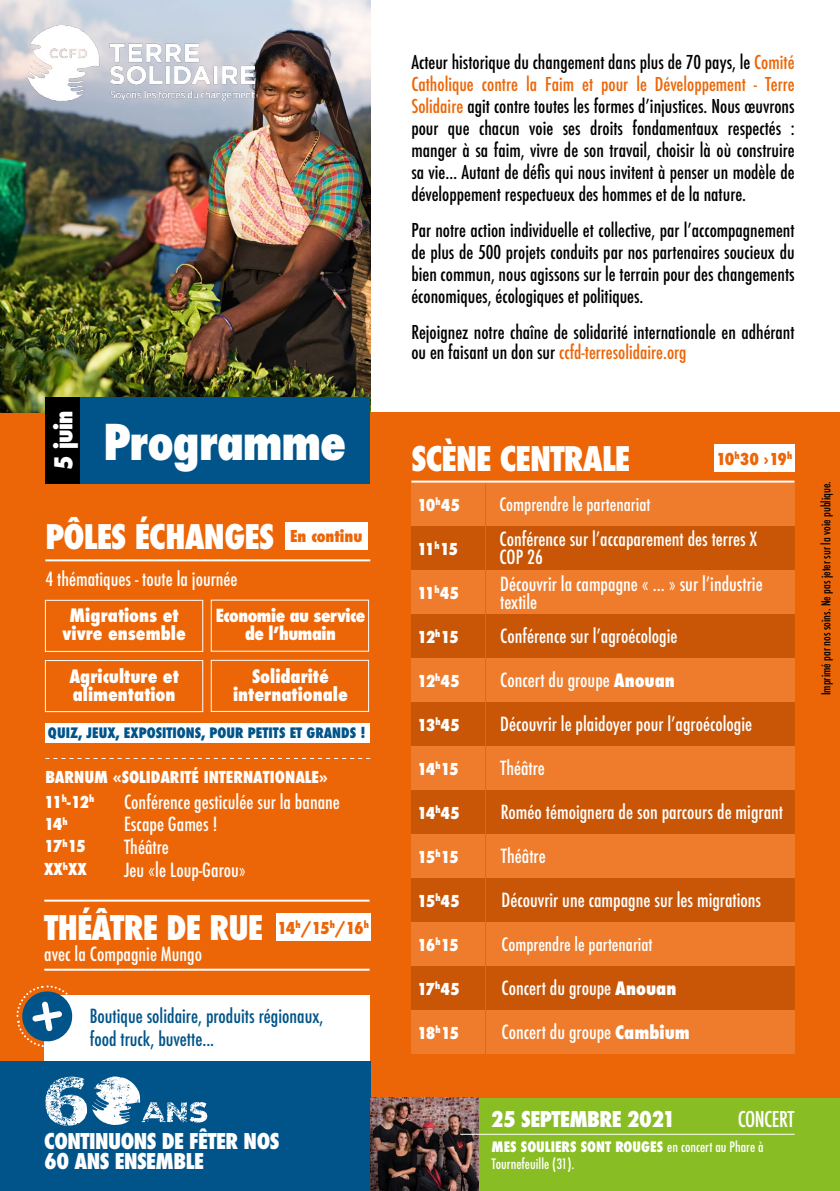
<style>
.page{position:relative;width:840px;height:1191px;background:#fff}
.page>*{position:absolute;margin:0;border:0;box-sizing:border-box;transform-origin:0 0}
.t1{font:800 condensed 48px "Futura";letter-spacing:-.025em;color:#fff}
.t2{font:800 condensed 33px "Futura";letter-spacing:-.025em;color:#fff}
.t3{font:800 condensed 24px "Futura";color:#fff}
.t4{font:800 condensed 21.2px/20px "Futura";letter-spacing:-.025em;color:#fff}
.t5{font:500 condensed 21.2px "Futura";letter-spacing:-.025em;color:#fff}
.t6{font:500 condensed 19px/18px "Futura";color:#fff}
.t7{font:500 condensed 19px/22.8px "Futura";color:#005489}
.t8{font:500 condensed 18.6px/22px "Futura";color:#000;text-align:justify}
.t9{font:800 condensed 18px/18px "Futura";color:#fff;text-align:center}
.t10{font:500 condensed 18px "Futura";color:#fff}
.t11{font:800 condensed 17.6px/18px "Futura";letter-spacing:-.025em;color:#fff;text-align:center}
.t12{font:800 condensed 16px/22.4px "Futura";color:#fff}
.t13{font:800 condensed 16px "Futura";color:#ec6608}
.t14{font:500 condensed 14px/16.8px "Futura";color:#fff}
.t15{font:800 condensed 14px "Futura";color:#005489}
.t16{font:500 condensed 12px "Futura";color:#000}
.t17{font:800 condensed 9.4px "Futura";color:#ec6608}
.s1{color:#ec6608}
.s2{font-weight:800;font-size:18px}
.s3{font-weight:800}
</style>
<div class="page">
<div style="left:0;top:412px;width:839px;height:779px;background:#ec6608"></div>
<img style="left:0;top:0;width:370px;height:412px">
<div style="left:713px;top:444px;width:81px;height:28px;background:#fff"></div>
<div style="left:79px;top:397px;width:291px;height:85px;background:#005489"></div>
<div style="left:45px;top:397px;width:34px;height:86px;background:#000"></div>
<div style="left:45px;top:995px;width:325px;height:91px;background:#fff"></div>
<div style="left:0;top:1061px;width:370px;height:130px;background:#005489"></div>
<img style="left:27px;top:26px;width:227px;height:75px">
<svg style="left:45px;top:1076px;width:162px;height:49px"></svg>
<div style="left:411px;top:1098px;width:428px;height:93px;background:#89bd24"></div>
<img style="left:370px;top:1098px;width:108px;height:93px">
<hr style="left:460px;top:1133px;width:334px;height:1px;background:#fff">
<hr style="left:411px;top:480px;width:383px;height:2px;background:#fff">
<div style="left:411px;top:482px;width:383px;height:44px;background:#ee7c2c"></div>
<div style="left:411px;top:658px;width:383px;height:44px;background:#ee7c2c"></div>
<div style="left:411px;top:834px;width:383px;height:44px;background:#ee7c2c"></div>
<div style="left:411px;top:526px;width:383px;height:44px;background:#c85606"></div>
<div style="left:411px;top:702px;width:383px;height:44px;background:#c85606"></div>
<div style="left:411px;top:878px;width:383px;height:43px;background:#c85606"></div>
<div style="left:411px;top:570px;width:383px;height:44px;background:#ee7c2c"></div>
<div style="left:411px;top:746px;width:383px;height:44px;background:#ee7c2c"></div>
<div style="left:411px;top:922px;width:383px;height:44px;background:#ee7c2c"></div>
<div style="left:411px;top:614px;width:383px;height:44px;background:#c85606"></div>
<div style="left:411px;top:790px;width:383px;height:44px;background:#c85606"></div>
<div style="left:411px;top:966px;width:383px;height:43px;background:#c85606"></div>
<div style="left:411px;top:1009px;width:383px;height:44px;background:#ee7c2c"></div>
<div style="left:285px;top:522px;width:82px;height:27px;background:#fff"></div>
<hr style="left:45px;top:559px;width:325px;height:2px;background:#fff">
<div style="left:45px;top:600px;width:158px;height:52px;border:1px solid #fff"></div>
<div style="left:45px;top:660px;width:158px;height:52px;border:1px solid #fff"></div>
<div style="left:211px;top:660px;width:158px;height:52px;border:1px solid #fff"></div>
<svg style="left:45px;top:758px;width:325px;height:1px"></svg>
<hr style="left:44px;top:968px;width:325px;height:2px;background:#fff">
<div style="left:276px;top:913px;width:94px;height:27px;background:#fff"></div>
<svg style="left:16px;top:985px;width:57px;height:63px"></svg>
<hr style="left:44px;top:899px;width:325px;height:2px;background:#fff">
<hr style="left:485px;top:483px;width:1px;height:578px;background:#ec6608">
<div style="left:46px;top:724px;width:324px;height:19px;background:#fff"></div>
<p class="t3" style="left:47px;top:470px;width:61px;rotate:-90deg">5 juin</p>
<h1 class="t1" style="left:103px;top:409px;width:244px">Programme</h1>
<h2 class="t2" style="left:45px;top:514px;width:318px">PÔLES ÉCHANGES <sup>En</sup> <sup>continu</sup></h2>
<p class="t6" style="left:45px;top:570px;width:194px">4 thématiques - toute la journée</p>
<p class="t9" style="left:62px;top:607px;width:125px">Migrations et vivre ensemble</p>
<p class="t9" style="left:69px;top:667px;width:111px;text-align:left">Agriculture et alimentation</p>
<p class="t11" style="left:216px;top:607px;width:151px">Economie au service de l’humain</p>
<p class="t9" style="left:233px;top:667px;width:116px">Solidarité internationale</p>
<p class="t15" style="left:48px;top:723px;width:319px">QUIZ, JEUX, EXPOSITIONS, POUR PETITS ET GRANDS !</p>
<p class="t12" style="left:45px;top:765px;width:284px">BARNUM «SOLIDARITÉ INTERNATIONALE»</p>
<p class="t12" style="left:44px;top:790px;width:51px">11<sup>h</sup>-12<sup>h<br></sup>14<sup>h<br></sup>17<sup>h</sup>15</p>
<p class="t6" style="left:124px;top:791px;width:217px;line-height:22.4px">Conférence gesticulée sur la banane<br>Escape Games !<br>Théâtre</p>
<p class="t12" style="left:44px;top:858px;width:44px">XX<sup>h</sup>XX</p>
<p class="t6" style="left:124px;top:860px;width:123px">Jeu «le Loup-Garou»</p>
<h2 class="t2" style="left:44px;top:905px;width:326px">THÉÂTRE DE RUE <sup>14</sup><sup>h</sup><sup>/15</sup><sup>h</sup><sup>/16</sup><sup>h</sup></h2>
<p class="t6" style="left:44px;top:945px;width:159px">avec la Compagnie Mungo</p>
<p class="t7" style="left:90px;top:1004px;width:235px">Boutique solidaire, produits régionaux, food truck, buvette...</p>
<p class="t4" style="left:44px;top:1131px;width:236px">CONTINUONS DE FÊTER NOS<br>60 ANS ENSEMBLE</p>
<p class="t8" style="left:411px;top:52px;width:384px">Acteur historique du changement dans plus de 70 pays, le <span class="s1">Comité Catholique contre la Faim et pour le Développement - Terre Solidaire</span> agit contre toutes les formes d’injustices. Nous œuvrons pour que chacun voie ses droits fondamentaux respectés : manger à sa faim, vivre de son travail, choisir là où construire sa vie… Autant de défis qui nous invitent à penser un modèle de développement respectueux des hommes et de la nature.</p>
<p class="t8" style="left:411px;top:220px;width:384px">Par notre action individuelle et collective, par l’accompagnement de plus de 500 projets conduits par nos partenaires soucieux du bien commun, nous agissons sur le terrain pour des changements économiques, écologiques et politiques.</p>
<p class="t8" style="left:411px;top:323px;width:384px;line-height:20px">Rejoignez notre chaîne de solidarité internationale en adhérant ou en faisant un don sur <span class="s1">ccfd-terresolidaire.org</span></p>
<h2 class="t2" style="left:411px;top:436px;width:220px">SCÈNE CENTRALE</h2>
<p class="t12" style="left:417px;top:494px;width:44px">10<sup>h</sup>45</p>
<p class="t10" style="left:499px;top:493px;width:152px">Comprendre le partenariat</p>
<p class="t13" style="left:715px;top:448px;width:73px">10<sup>h</sup>30 ›19</p>
<p class="t17" style="left:786px;top:449px;width:7px">h</p>
<p class="t12" style="left:417px;top:538px;width:42px">11<sup>h</sup>15</p>
<p class="t12" style="left:417px;top:582px;width:43px">11<sup>h</sup>45</p>
<p class="t6" style="left:499px;top:530px;width:259px">Conférence sur l’accaparement des terres X<br>COP 26</p>
<p class="t6" style="left:500px;top:574px;width:264px">Découvrir la campagne « … » sur l’industrie textile</p>
<p class="t12" style="left:417px;top:625px;width:43px">12<sup>h</sup>15</p>
<p class="t6" style="left:500px;top:627px;width:179px">Conférence sur l’agroécologie</p>
<p class="t12" style="left:417px;top:669px;width:44px">12<sup>h</sup>45</p>
<p class="t6" style="left:500px;top:671px;width:176px">Concert du groupe <span class="s2">Anouan</span></p>
<p class="t12" style="left:417px;top:713px;width:44px">13<sup>h</sup>45</p>
<p class="t6" style="left:500px;top:715px;width:253px">Découvrir le plaidoyer pour l’agroécologie</p>
<p class="t12" style="left:417px;top:757px;width:43px">14<sup>h</sup>15</p>
<p class="t6" style="left:500px;top:759px;width:46px">Théâtre</p>
<p class="t12" style="left:417px;top:801px;width:44px">14<sup>h</sup>45</p>
<p class="t6" style="left:500px;top:803px;width:283px">Roméo témoignera de son parcours de migrant</p>
<p class="t12" style="left:417px;top:845px;width:43px">15<sup>h</sup>15</p>
<p class="t6" style="left:500px;top:847px;width:46px">Théâtre</p>
<p class="t12" style="left:417px;top:889px;width:44px">15<sup>h</sup>45</p>
<p class="t6" style="left:501px;top:891px;width:261px">Découvrir une campagne sur les migrations</p>
<p class="t12" style="left:417px;top:933px;width:43px">16<sup>h</sup>15</p>
<p class="t10" style="left:501px;top:932px;width:152px">Comprendre le partenariat</p>
<p class="t12" style="left:417px;top:977px;width:44px">17<sup>h</sup>45</p>
<p class="t6" style="left:501px;top:979px;width:176px">Concert du groupe <span class="s2">Anouan</span></p>
<p class="t12" style="left:417px;top:1021px;width:43px">18<sup>h</sup>15</p>
<p class="t6" style="left:501px;top:1023px;width:190px">Concert du groupe <span class="s2">Cambium</span></p>
<p class="t16" style="left:817px;top:695px;width:215px;rotate:-90deg">Imprimé par nos soins. Ne pas jeter sur la voie publique.</p>
<p class="t4" style="left:490px;top:1109px;width:185px">25 SEPTEMBRE 2021</p>
<p class="t14" style="left:491px;top:1138px;width:273px"><span class="s3">MES SOULIERS SONT ROUGES</span> en concert au Phare à<br>Tournefeuille (31).</p>
<p class="t5" style="left:737px;top:1105px;width:58px">CONCERT</p>
</div>
